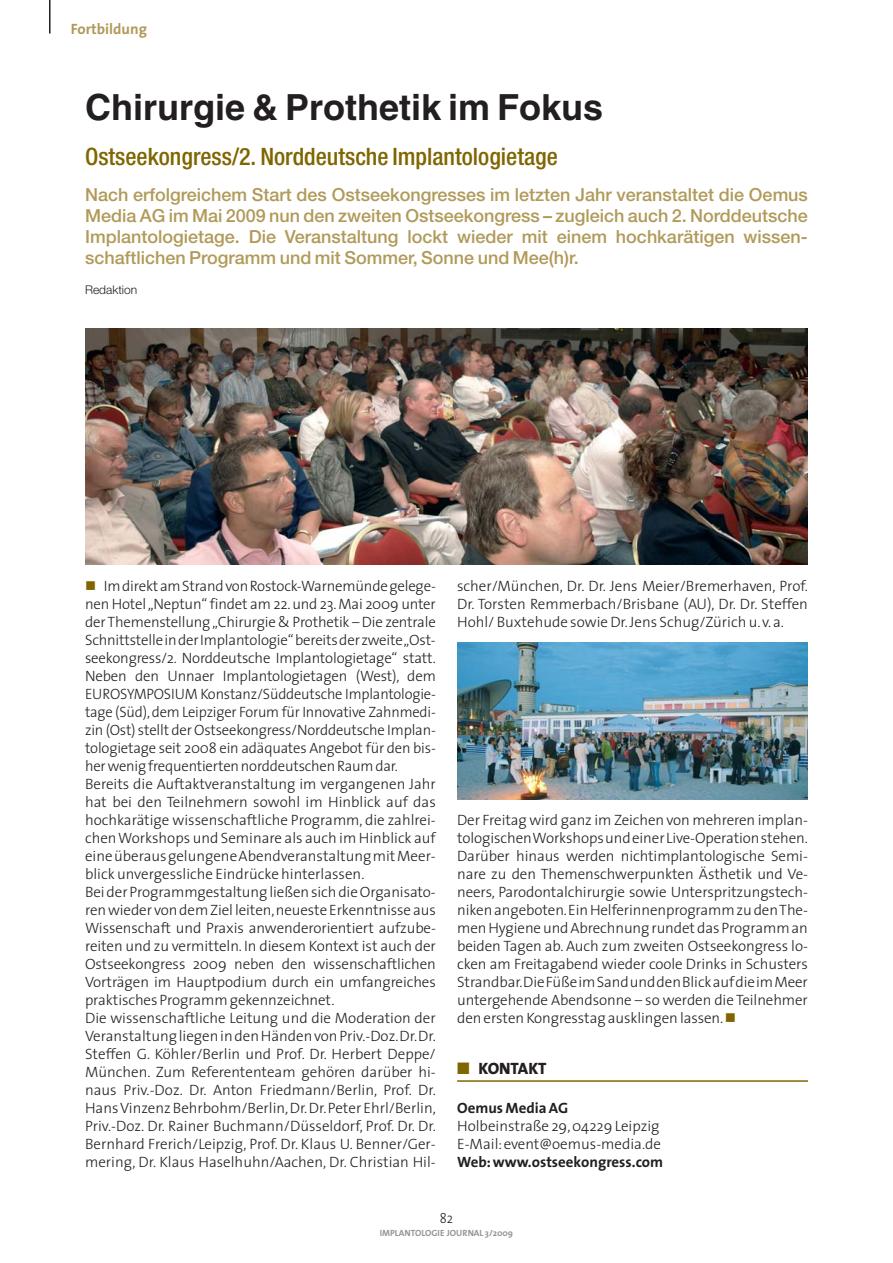
<style>
.page{position:relative;width:893px;height:1263px;background:#fff}
.page>*{position:absolute;margin:0;border:0;box-sizing:border-box;transform-origin:0 0}
.t1{font:700 36px "Helvetica";color:#231f20}
.t2{font:500 condensed 24px "Helvetica Neue";color:#806600}
.t3{font:500 18px/21px "Helvetica Neue";color:#b19a59;text-align:justify}
.t4{font:800 16.5px "The Sans";letter-spacing:-.005em;color:#231f20}
.t5{font:300 15px/18px "The Sans";letter-spacing:-.005em;color:#231f20}
.t6{font:700 15px "The Sans";color:#231f20}
.t7{font:700 15px "The Sans";color:#b19a59}
.t8{font:300 14.25px "The Sans";color:#231f20;scale:.9 1}
.t9{font:300 12px "Helvetica Neue";color:#231f20}
.t10{font:700 9px "The Sans";color:#939598}
.s1{color:#806600}
</style>
<div class="page">
<hr style="left:49px;top:0;width:2px;height:34px;background:#231f20">
<hr style="left:457px;top:1080px;width:351px;height:2px;background:#806600">
<img style="left:85px;top:328px;width:723px;height:236px">
<img style="left:457px;top:642px;width:351px;height:157px">
<p class="t7" style="left:71px;top:21px;width:78px">Fortbildung</p>
<h1 class="t1" style="left:85px;top:94px;width:519px">Chirurgie &amp; Prothetik im Fokus</h1>
<h2 class="t2" style="left:85px;top:148px;width:474px">Ostseekongress/2. Norddeutsche Implantologietage</h2>
<p class="t3" style="left:85px;top:186px;width:724px">Nach erfolgreichem Start des Ostseekongresses im letzten Jahr veranstaltet die Oemus Media AG im Mai 2009 nun den zweiten Ostseekongress – zugleich auch 2. Norddeutsche Implantologietage. Die Veranstaltung lockt wieder mit einem hochkarätigen wissen&shy;schaftlichen Programm und mit Sommer, Sonne und Mee(h)r.</p>
<p class="t9" style="left:85px;top:285px;width:54px">Redaktion</p>
<p class="t5" style="left:85px;top:578px;width:352px;text-indent:19px">Im direkt am Strand von Rostock-Warnemünde gelege&shy;nen Hotel „Neptun“ findet am 22. und 23. Mai 2009 unter der Themenstellung „Chirurgie &amp; Prothetik – Die zentrale Schnittstelle in der Implantologie“ bereits der zweite „Ost&shy;seekongress/2. Norddeutsche Implantologietage“ statt.<br>Neben den Unnaer Implantologietagen (West), dem EUROSYMPOSIUM Konstanz/Süddeutsche Implantologie&shy;tage (Süd), dem Leipziger Forum für Innovative Zahnmedi&shy;zin (Ost) stellt der Ostseekongress/Norddeutsche Implan&shy;tologietage seit 2008 ein adäquates Angebot für den bis&shy;her wenig frequentierten norddeutschen Raum dar.<br>Bereits die Auftaktveranstaltung im vergangenen Jahr hat bei den Teilnehmern sowohl im Hinblick auf das hochkarätige wissenschaftliche Programm, die zahlrei&shy;chen Workshops und Seminare als auch im Hinblick auf eine überaus gelungene Abendveranstaltung mit Meer&shy;blick unvergessliche Eindrücke hinterlassen.<br>Bei der Programmgestaltung ließen sich die Organisato&shy;ren wieder von dem Ziel leiten,neueste Erkenntnisse aus Wissenschaft und Praxis anwenderorientiert aufzube&shy;reiten und zu vermitteln. In diesem Kontext ist auch der Ostseekongress 2009 neben den wissenschaftlichen Vorträgen im Hauptpodium durch ein umfangreiches praktisches Programm gekennzeichnet.<br>Die wissenschaftliche Leitung und die Moderation der Veranstaltung liegen in den Händen von Priv.-Doz.Dr.Dr.<br>Steffen G. Köhler/Berlin und Prof. Dr. Herbert Deppe/ München. Zum Referententeam gehören darüber hi&shy;naus Priv.-Doz. Dr. Anton Friedmann/Berlin, Prof. Dr.<br>Hans Vinzenz Behrbohm/Berlin,Dr.Dr.Peter Ehrl/Berlin, Priv.-Doz. Dr. Rainer Buchmann/Düsseldorf, Prof. Dr. Dr.<br>Bernhard Frerich/Leipzig, Prof. Dr. Klaus U. Benner/Ger&shy;mering, Dr. Klaus Haselhuhn/Aachen, Dr. Christian Hil-</p>
<p class="t5" style="left:457px;top:578px;width:352px;text-align:justify">scher/München, Dr. Dr. Jens Meier/Bremerhaven, Prof.<br>Dr. Torsten Remmerbach/Brisbane (AU), Dr. Dr. Steffen Hohl/ Buxtehude sowie Dr. Jens Schug/Zürich u. v. a.</p>
<p class="t5" style="left:457px;top:812px;width:352px;text-align:justify">Der Freitag wird ganz im Zeichen von mehreren implan&shy;tologischen Workshops und einer Live-Operation stehen.<br>Darüber hinaus werden nichtimplantologische Semi&shy;nare zu den Themenschwerpunkten Ästhetik und Ve&shy;neers, Parodontalchirurgie sowie Unterspritzungstech&shy;niken angeboten.Ein Helferinnenprogramm zu den The&shy;men Hygiene und Abrechnung rundet das Programm an beiden Tagen ab. Auch zum zweiten Ostseekongress lo&shy;cken am Freitagabend wieder coole Drinks in Schusters Strandbar.Die Füße im Sand und den Blick auf die im Meer untergehende Abendsonne – so werden die Teilnehmer den ersten Kongresstag ausklingen lassen.</p>
<p class="t4" style="left:457px;top:1060px;width:91px"><span class="s1">■</span> KONTAKT</p>
<p class="t6" style="left:457px;top:1100px;width:113px">Oemus Media AG</p>
<p class="t5" style="left:457px;top:1118px;width:205px">Holbeinstraße 29,04229 Leipzig<br>E-Mail:event@oemus-media.de</p>
<p class="t6" style="left:457px;top:1154px;width:207px">Web:www.ostseekongress.com</p>
<p class="t8" style="left:440px;top:1212px;width:16px">82</p>
<p class="t10" style="left:380px;top:1228px;width:135px">IMPLANTOLOGIE JOURNAL 3/2009</p>
</div>
